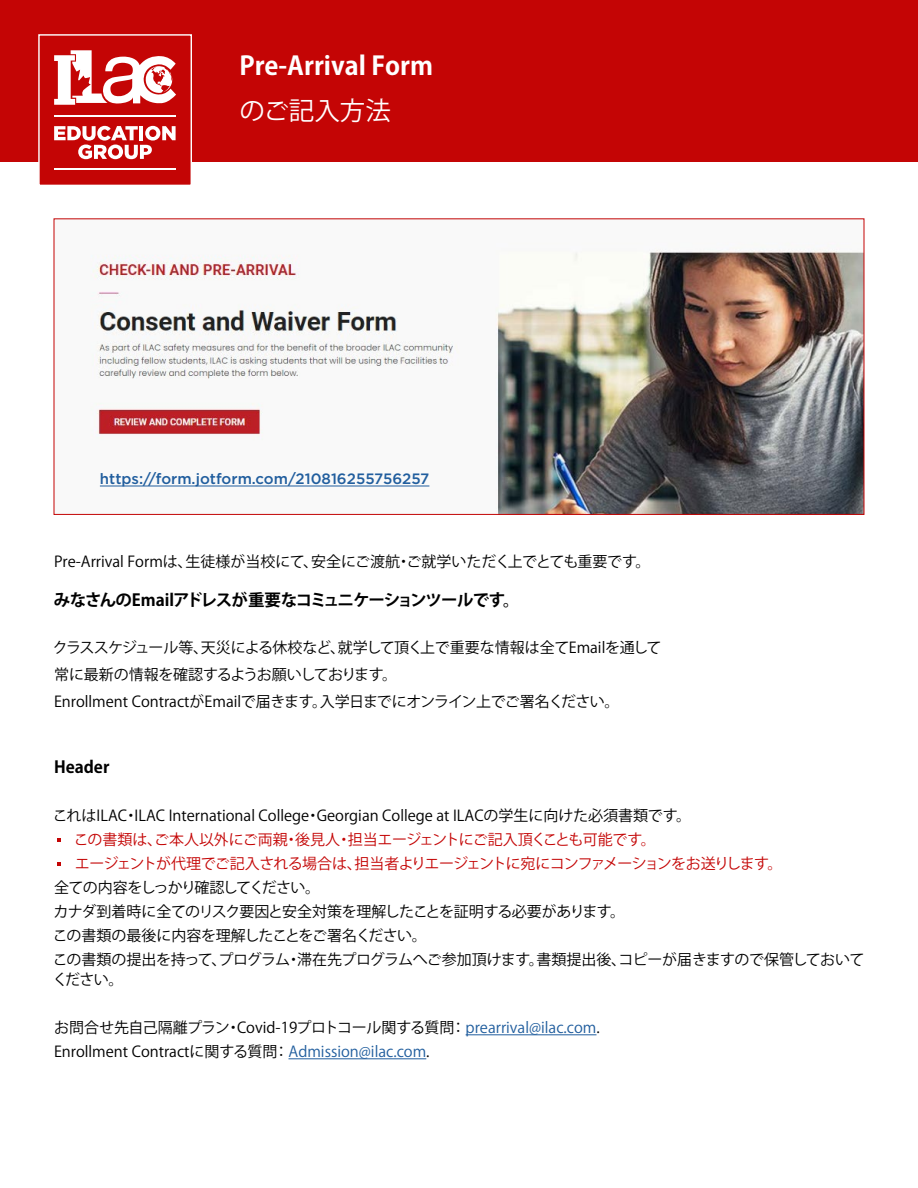
<style>
.page{position:relative;width:918px;height:1188px;background:#fff}
.page>*{position:absolute;margin:0;border:0;box-sizing:border-box;transform-origin:0 0}
.t1{font:700 25.5px "Koz Go Pr 6 N";color:#fff}
.t2{font:25.5px "Koz Go Pr 6 N";color:#fff}
.t3{font:700 16.5px "Koz Go Pr 6 N";letter-spacing:-.06em;color:#000}
.t4{font:700 16.5px "Koz Go Pr 6 N";letter-spacing:-.04em;color:#000}
.t5{font:15px/27px "Koz Go Pr 6 N";color:#000}
.t6{font:15px/24px "Koz Go Pr 6 N";letter-spacing:-.03em;color:#000}
.t7{font:15px/24px "Koz Go Pr 6 N";letter-spacing:-.05em;color:#c40505}
.t8{font:500 15px "Gotham";color:#215e9e}
.s1{color:#215e9e}
</style>
<div class="page">
<div style="left:0;top:0;width:918px;height:162px;background:#c40505"></div>
<div style="left:38px;top:34px;width:154px;height:152px;background:#c40505;border:1px solid #fff"></div>
<svg style="left:54px;top:50px;width:122px;height:55px"></svg>
<hr style="left:54px;top:116px;width:122px;height:1px;background:#fff">
<hr style="left:54px;top:169px;width:122px;height:1px;background:#fff">
<svg style="left:54px;top:126px;width:122px;height:33px"></svg>
<hr style="left:466px;top:1034px;width:131px;height:1px;background:#215e9e">
<hr style="left:289px;top:1058px;width:137px;height:1px;background:#215e9e">
<img style="left:91px;top:249px;width:771px;height:264px">
<hr style="left:100px;top:486px;width:329px;height:1px;background:#215e9e">
<h1 class="t1" style="left:239px;top:51px;width:195px">Pre-Arrival Form</h1>
<h1 class="t2" style="left:239px;top:96px;width:153px">のご記入方法</h1>
<p class="t8" style="left:100px;top:469px;width:331px">https://form.jotform.com/210816255756257</p>
<p class="t5" style="left:54px;top:549px;width:598px">Pre-Arrival Formは、生徒様が当校にて、安全にご渡航・ご就学いただく上でとても重要です。</p>
<p class="t3" style="left:54px;top:591px;width:467px">みなさんのEmailアドレスが重要なコミュニケーションツールです。</p>
<p class="t5" style="left:53px;top:634px;width:610px">クラススケジュール等、天災による休校など、就学して頂く上で重要な情報は全てEmailを通して常に最新の情報を確認するようお願いしております。<br>Enrollment ContractがEmailで届きます。入学日までにオンライン上でご署名ください。</p>
<p class="t4" style="left:54px;top:758px;width:57px">Header</p>
<p class="t5" style="left:53px;top:802px;width:640px">これはILAC・ILAC International College・Georgian College at ILACの学生に向けた必須書類です。</p>
<p class="t7" style="left:74px;top:828px;width:710px">この書類は、ご本人以外にご両親・後見人・担当エージェントにご記入頂くことも可能です。<br>エージェントが代理でご記入される場合は、担当者よりエージェントに宛にコンファメーションをお送りします。</p>
<p class="t6" style="left:53px;top:876px;width:813px">全ての内容をしっかり確認してください。<br>カナダ到着時に全てのリスク要因と安全対策を理解したことを証明する必要があります。<br>この書類の最後に内容を理解したことをご署名ください。<br>この書類の提出を持って、プログラム・滞在先プログラムへご参加頂けます。書類提出後、コピーが届きますので保管しておいて</p>
<p class="t5" style="left:53px;top:966px;width:72px">ください。</p>
<p class="t5" style="left:54px;top:1015px;width:547px;line-height:24px">お問合せ先自己隔離プラン・Covid-19プロトコール関する質問： <span class="s1">prearrival@ilac.com</span>.<br>Enrollment Contractに関する質問： <span class="s1">Admission@ilac.com</span>.</p>
</div>
